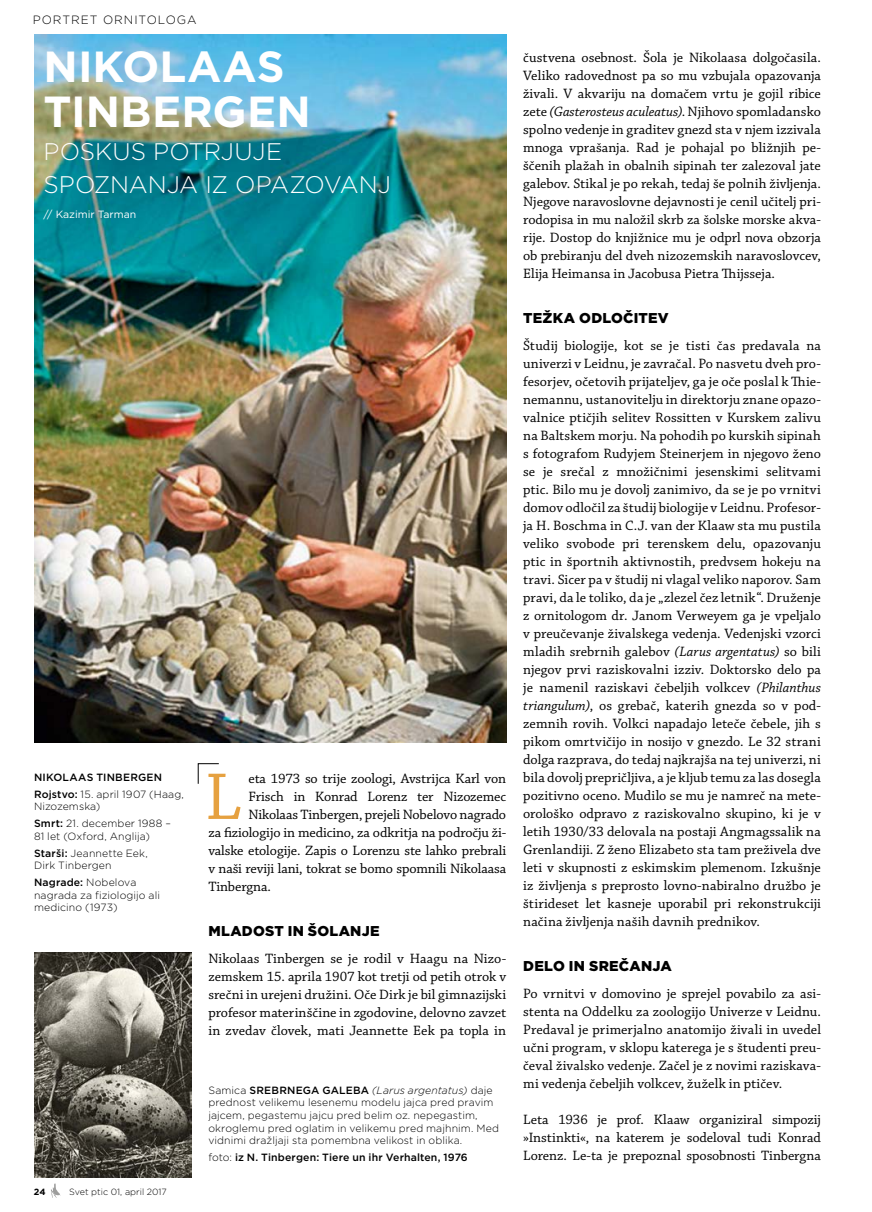
<style>
.page{position:relative;width:872px;height:1212px;background:#fff}
.page>*{position:absolute;margin:0;border:0;box-sizing:border-box;transform-origin:0 0}
.t1{font:69.6px "Chaparral Pro";color:#e6a140}
.t2{font:700 43.5px/45px "Gotham";color:#fff}
.t3{font:300 24px/33px "Gotham";letter-spacing:-.005em;color:#fff}
.t4{font:14.25px/18px "Chaparral Pro";letter-spacing:-.005em;color:#000;text-align:justify}
.t5{font:900 14.25px "Gotham";letter-spacing:.015em;color:#000}
.t6{font:300 12px "Gotham";letter-spacing:.08em;color:#000}
.t7{font:300 10.5px/12.6px "Gotham";letter-spacing:.01em;color:#000}
.t8{font:500 10.5px/16.8px "Gotham";letter-spacing:.015em;color:#000}
.t9{font:10.5px "Gotham";color:#fff}
.t10{font:300 9px "Gotham";color:#000}
.t11{font:700 9px "Gotham";color:#000}
.s1{font-weight:300}
.s2{font-weight:500}
.s3{font-style:italic}
</style>
<div class="page">
<img style="left:34px;top:34px;width:472px;height:708px">
<img style="left:34px;top:952px;width:157px;height:226px">
<svg style="left:198px;top:763px;width:21px;height:21px"></svg>
<svg style="left:51px;top:1183px;width:10px;height:15px"></svg>
<p class="t6" style="left:33px;top:13px;width:165px">PORTRET ORNITOLOGA</p>
<h2 class="t2" style="left:44px;top:43px;width:269px">NIKOLAAS<br>TINBERGEN</h2>
<h3 class="t3" style="left:44px;top:134px;width:349px">POSKUS POTRJUJE<br>SPOZNANJA IZ OPAZOVANJ</h3>
<p class="t9" style="left:44px;top:208px;width:94px">// Kazimir Tarman</p>
<p class="t8" style="left:34px;top:768px;width:151px">NIKOLAAS TINBERGEN<br>Rojstvo: <span class="s1">15. april 1907 (Haag,</span></p>
<p class="t7" style="left:34px;top:798px;width:139px;line-height:16.8px">Nizozemska)<br><span class="s2">Smrt:</span> 21. december 1988 –</p>
<p class="t7" style="left:34px;top:827px;width:117px;line-height:16.8px">81 let (Oxford, Anglija)<br><span class="s2">Starši:</span> Jeannette Eek,</p>
<p class="t7" style="left:34px;top:857px;width:104px;line-height:16.8px">Dirk Tinbergen<br><span class="s2">Nagrade:</span> Nobelova</p>
<p class="t7" style="left:34px;top:888px;width:127px">nagrada za fiziologijo ali medicino (1973)</p>
<p class="t11" style="left:34px;top:1185px;width:13px">24</p>
<p class="t10" style="left:69px;top:1186px;width:99px">Svet ptic 01, april 2017</p>
<h1 class="t1" style="left:205px;top:758px;width:38px">L</h1>
<p class="t4" style="left:248px;top:770px;width:259px">eta 1973 so trije zoologi, Avstrijca Karl von</p>
<p class="t4" style="left:248px;top:788px;width:259px">Frisch in Konrad Lorenz ter Nizozemec</p>
<p class="t4" style="left:248px;top:806px;width:259px">Nikolaas Tinbergen, prejeli Nobelovo nagrado</p>
<p class="t4" style="left:208px;top:824px;width:299px">za fiziologijo in medicino, za odkritja na področju ži-</p>
<p class="t4" style="left:208px;top:842px;width:299px">valske etologije. Zapis o Lorenzu ste lahko prebrali</p>
<p class="t4" style="left:208px;top:860px;width:299px">v naši reviji lani, tokrat se bomo spomnili Nikolaasa</p>
<p class="t4" style="left:208px;top:878px;width:64px">Tinbergna.</p>
<p class="t5" style="left:208px;top:921px;width:173px">MLADOST IN ŠOLANJE</p>
<p class="t4" style="left:208px;top:950px;width:299px">Nikolaas Tinbergen se je rodil v Haagu na Nizo&shy;zemskem 15. aprila 1907 kot tretji od petih otrok v srečni in urejeni družini. Oče Dirk je bil gimnazijski profesor materinščine in zgodovine, delovno zavzet in zvedav človek, mati Jeannette Eek pa topla in</p>
<p class="t7" style="left:208px;top:1083px;width:292px">Samica <span class="s2">SREBRNEGA GALEBA</span> <span class="s3">(Larus argentatus)</span> daje prednost velikemu lesenemu modelu jajca pred pravim jajcem, pegastemu jajcu pred belim oz. nepegastim, okroglemu pred oglatim in velikemu pred majhnim. Med vidnimi dražljaji sta pomembna velikost in oblika.</p>
<p class="t8" style="left:208px;top:1149px;width:261px"><span class="s1">foto:</span> iz N. Tinbergen: Tiere un ihr Verhalten, 1976</p>
<p class="t4" style="left:523px;top:49px;width:299px">čustvena osebnost. Šola je Nikolaasa dolgočasila.<br>Veliko radovednost pa so mu vzbujala opazovanja živali. V akvariju na domačem vrtu je gojil ribice zete <span class="s3">(Gasterosteus aculeatus)</span>. Njihovo spomladansko spolno vedenje in graditev gnezd sta v njem izzivala mnoga vprašanja. Rad je pohajal po bližnjih pe&shy;ščenih plažah in obalnih sipinah ter zalezoval jate galebov. Stikal je po rekah, tedaj še polnih življenja.<br>Njegove naravoslovne dejavnosti je cenil učitelj pri&shy;rodopisa in mu naložil skrb za šolske morske akva&shy;rije. Dostop do knjižnice mu je odprl nova obzorja ob prebiranju del dveh nizozemskih naravoslovcev, Elija Heimansa in Jacobusa Pietra Thijsseja.</p>
<p class="t5" style="left:523px;top:308px;width:147px">TEŽKA ODLOČITEV</p>
<p class="t4" style="left:523px;top:337px;width:299px">Študij biologije, kot se je tisti čas predavala na univerzi v Leidnu, je zavračal. Po nasvetu dveh pro&shy;fesorjev, očetovih prijateljev, ga je oče poslal k Thie&shy;nemannu, ustanovitelju in direktorju znane opazo&shy;valnice ptičjih selitev Rossitten v Kurskem zalivu na Baltskem morju. Na pohodih po kurskih sipinah s fotografom Rudyjem Steinerjem in njegovo ženo se je srečal z množičnimi jesenskimi selitvami ptic. Bilo mu je dovolj zanimivo, da se je po vrnitvi domov odločil za študij biologije v Leidnu. Profesor&shy;ja H. Boschma in C.J. van der Klaaw sta mu pustila veliko svobode pri terenskem delu, opazovanju ptic in športnih aktivnostih, predvsem hokeju na travi. Sicer pa v študij ni vlagal veliko naporov. Sam pravi, da le toliko, da je „zlezel čez letnik“. Druženje z ornitologom dr. Janom Verweyem ga je vpeljalo v preučevanje živalskega vedenja. Vedenjski vzorci mladih srebrnih galebov <span class="s3">(Larus argentatus)</span> so bili njegov prvi raziskovalni izziv. Doktorsko delo pa je namenil raziskavi čebeljih volkcev <span class="s3">(Philanthus triangulum)</span>, os grebač, katerih gnezda so v pod&shy;zemnih rovih. Volkci napadajo leteče čebele, jih s pikom omrtvičijo in nosijo v gnezdo. Le 32 strani dolga razprava, do tedaj najkrajša na tej univerzi, ni bila dovolj prepričljiva, a je kljub temu za las dosegla pozitivno oceno. Mudilo se mu je namreč na mete&shy;orološko odpravo z raziskovalno skupino, ki je v letih 1930/33 delovala na postaji Angmagssalik na Grenlandiji. Z ženo Elizabeto sta tam preživela dve leti v skupnosti z eskimskim plemenom. Izkušnje iz življenja s preprosto lovno-nabiralno družbo je štirideset let kasneje uporabil pri rekonstrukciji načina življenja naših davnih prednikov.</p>
<p class="t5" style="left:523px;top:956px;width:150px">DELO IN SREČANJA</p>
<p class="t4" style="left:523px;top:985px;width:299px">Po vrnitvi v domovino je sprejel povabilo za asi&shy;stenta na Oddelku za zoologijo Univerze v Leidnu.<br>Predaval je primerjalno anatomijo živali in uvedel učni program, v sklopu katerega je s študenti preu&shy;čeval živalsko vedenje. Začel je z novimi raziskava&shy;mi vedenja čebeljih volkcev, žuželk in ptičev.</p>
<p class="t4" style="left:523px;top:1110px;width:299px">Leta 1936 je prof. Klaaw organiziral simpozij »Instinkti«, na katerem je sodeloval tudi Konrad Lorenz. Le-ta je prepoznal sposobnosti Tinbergna</p>
</div>
